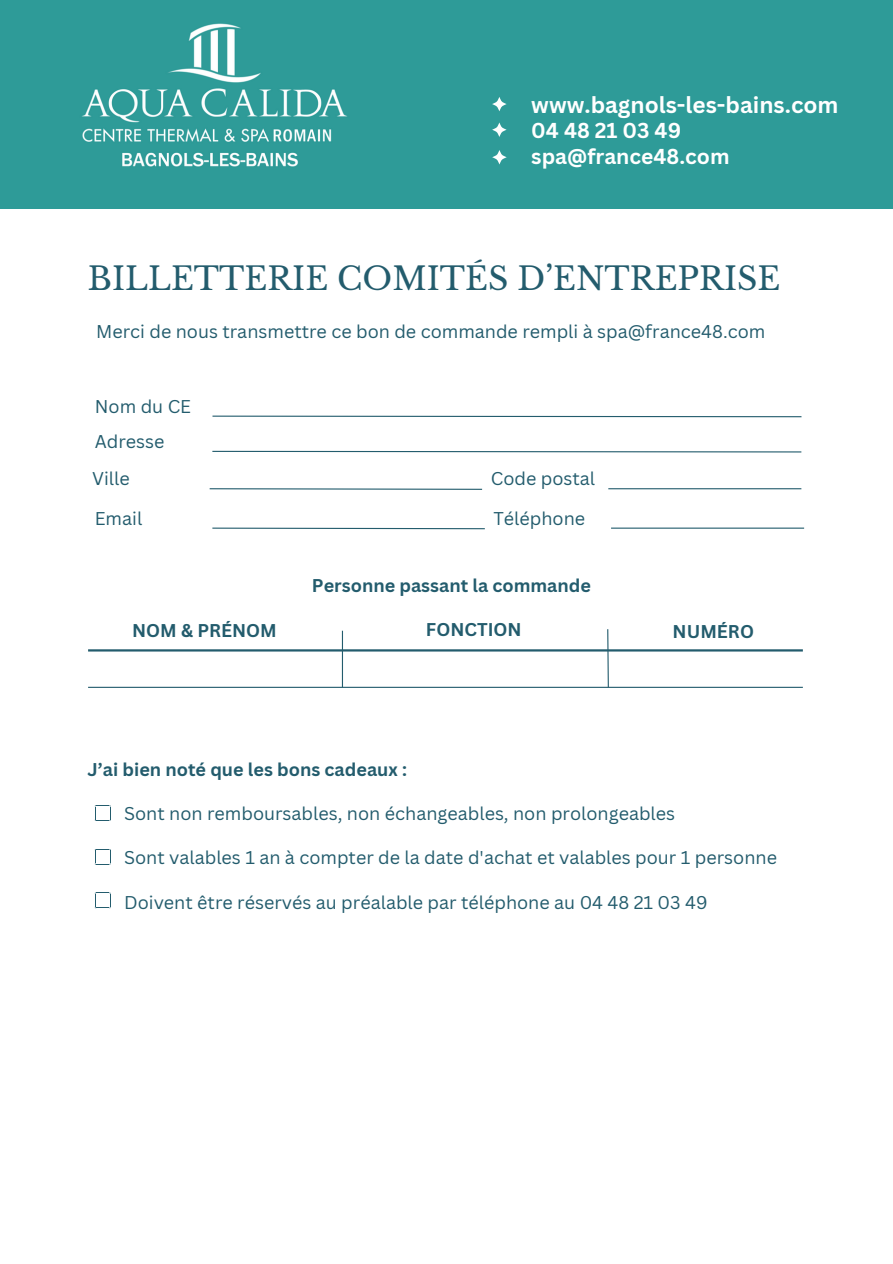
<style>
.page{position:relative;width:893px;height:1264px;background:#fff}
.page>*{position:absolute;margin:0;border:0;box-sizing:border-box;transform-origin:0 0}
.t1{font:31.5px "Libre Baskerville";color:#235c6d}
.t2{font:700 22.5px "Canva Sans";color:#fff}
.t3{font:700 21px "Canva Sans";color:#fff}
.t4{font:18px "Canva Sans";color:#235c6d}
.t5{font:700 18px "Canva Sans";color:#235c6d}
</style>
<div class="page">
<div style="left:0;top:0;width:892px;height:208px;background:#2e9b98"></div>
<svg style="left:212px;top:415px;width:590px;height:3px"></svg>
<hr style="left:88px;top:649px;width:714px;height:2px;background:#235c6d">
<hr style="left:88px;top:686px;width:714px;height:2px;background:#235c6d">
<hr style="left:342px;top:630px;width:1px;height:57px;background:#235c6d">
<svg style="left:492px;top:97px;width:14px;height:14px"></svg>
<svg style="left:492px;top:122px;width:14px;height:15px"></svg>
<img style="left:82px;top:23px;width:265px;height:144px">
<svg style="left:492px;top:150px;width:14px;height:14px"></svg>
<svg style="left:212px;top:450px;width:590px;height:3px"></svg>
<svg style="left:209px;top:488px;width:274px;height:2px"></svg>
<hr style="left:608px;top:488px;width:193px;height:1px;background:#235c6d">
<svg style="left:212px;top:527px;width:273px;height:3px"></svg>
<hr style="left:611px;top:527px;width:193px;height:1px;background:#235c6d">
<svg style="left:606px;top:629px;width:3px;height:59px"></svg>
<svg style="left:95px;top:805px;width:16px;height:16px"></svg>
<svg style="left:95px;top:849px;width:16px;height:16px"></svg>
<svg style="left:95px;top:892px;width:16px;height:16px"></svg>
<p class="t2" style="left:531px;top:88px;width:309px">www.bagnols-les-bains.com</p>
<p class="t3" style="left:531px;top:115px;width:151px">04 48 21 03 49</p>
<p class="t3" style="left:531px;top:141px;width:200px">spa@france48.com</p>
<p class="t1" style="left:88px;top:259px;width:693px">BILLETTERIE COMITÉS D’ENTREPRISE</p>
<p class="t4" style="left:96px;top:319px;width:670px">Merci de nous transmettre ce bon de commande rempli à spa@france48.com</p>
<p class="t4" style="left:95px;top:393px;width:98px">Nom du CE</p>
<p class="t4" style="left:95px;top:429px;width:71px">Adresse</p>
<p class="t4" style="left:92px;top:466px;width:39px">Ville</p>
<p class="t4" style="left:490px;top:466px;width:106px">Code postal</p>
<p class="t4" style="left:95px;top:505px;width:49px">Email</p>
<p class="t4" style="left:493px;top:505px;width:93px">Téléphone</p>
<p class="t5" style="left:312px;top:572px;width:280px">Personne passant la commande</p>
<p class="t5" style="left:132px;top:618px;width:146px">NOM &amp; PRÉNOM</p>
<p class="t5" style="left:426px;top:616px;width:97px">FONCTION</p>
<p class="t5" style="left:672px;top:618px;width:83px">NUMÉRO</p>
<p class="t5" style="left:88px;top:757px;width:321px">J’ai bien noté que les bons cadeaux :</p>
<p class="t4" style="left:124px;top:800px;width:552px">Sont non remboursables, non échangeables, non prolongeables</p>
<p class="t4" style="left:124px;top:844px;width:654px">Sont valables 1 an à compter de la date d'achat et valables pour 1 personne</p>
<p class="t4" style="left:124px;top:890px;width:585px">Doivent être réservés au préalable par téléphone au 04 48 21 03 49</p>
</div>
